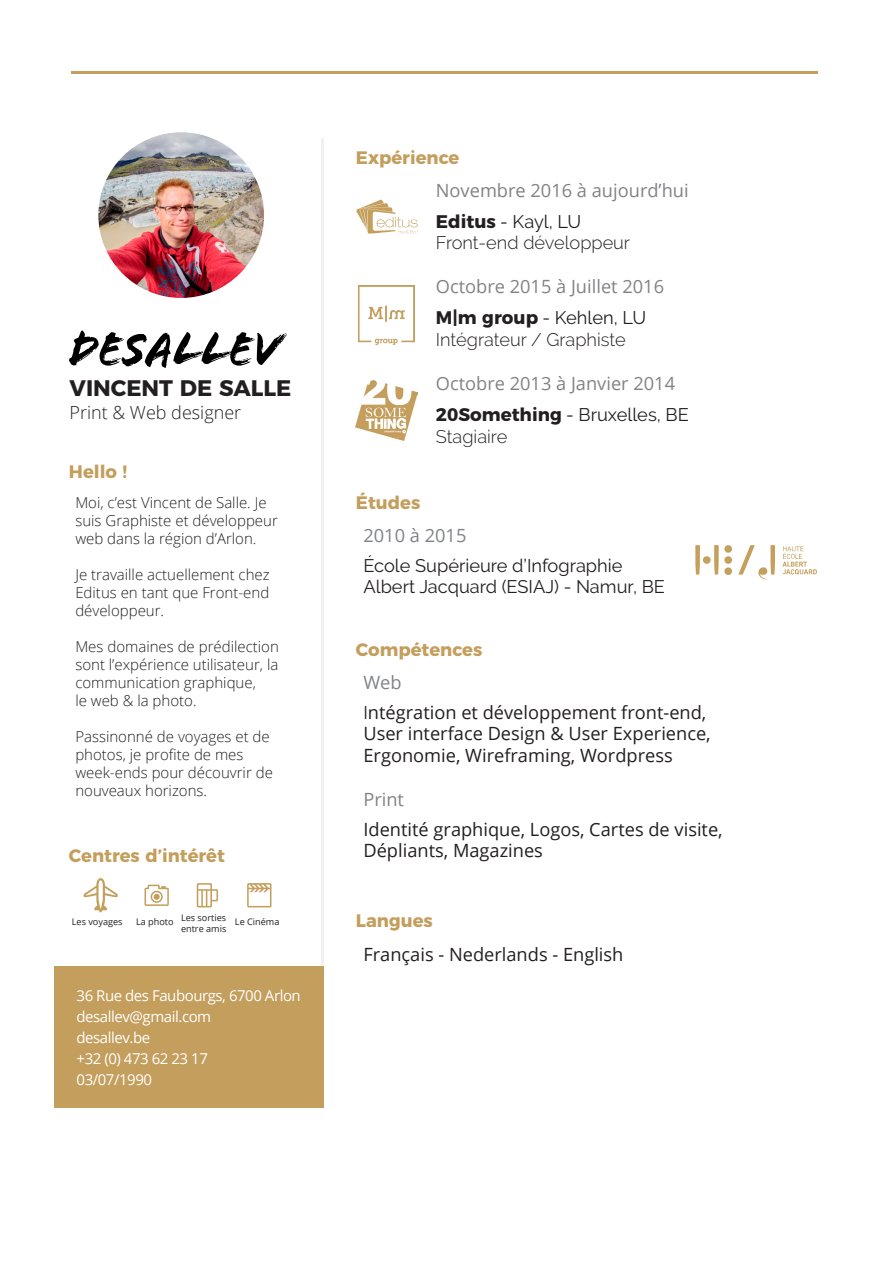
<style>
.page{position:relative;width:893px;height:1263px;background:#fff}
.page>*{position:absolute;margin:0;border:0;box-sizing:border-box;transform-origin:0 0}
.t1{font:700 22.5px "Montserrat";color:#231f20}
.t2{font:18.3px/21.9px "Open Sans";color:#231f20}
.t3{font:18.3px "Raleway";color:#231f20}
.t4{font:18.3px "Open Sans";color:#808285}
.t5{font:300 18.3px "Raleway";color:#231f20}
.t6{font:700 18px "Montserrat";color:#c39e5c}
.t7{font:300 18px "Open Sans";color:#231f20}
.t8{font:300 15px/18px "Open Sans";color:#231f20}
.t9{font:15px "Open Sans";letter-spacing:-.03em;color:#fff}
.t10{font:9.15px "Open Sans";color:#231f20}
.s1{font-family:"Montserrat";font-weight:700}
.s2{font-family:"Raleway"}
</style>
<div class="page">
<hr style="left:321px;top:138px;width:3px;height:913px;background:#cdcdcd">
<div style="left:54px;top:966px;width:270px;height:142px;background:#c39e5c"></div>
<img style="left:98px;top:132px;width:166px;height:166px;border-radius:83px">
<svg style="left:69px;top:330px;width:218px;height:38px"></svg>
<hr style="left:71px;top:71px;width:746px;height:2px;background:#c39e5c">
<svg style="left:145px;top:885px;width:24px;height:21px"></svg>
<svg style="left:247px;top:883px;width:24px;height:24px"></svg>
<svg style="left:197px;top:883px;width:21px;height:24px"></svg>
<svg style="left:84px;top:878px;width:34px;height:34px"></svg>
<img style="left:356px;top:380px;width:62px;height:60px">
<img style="left:359px;top:285px;width:56px;height:59px">
<svg style="left:356px;top:199px;width:62px;height:35px"></svg>
<svg style="left:695px;top:545px;width:5px;height:29px"></svg>
<div style="left:703px;top:556px;width:8px;height:8px;background:#c59f5c;border-radius:50%"></div>
<svg style="left:714px;top:545px;width:103px;height:35px"></svg>
<p class="t1" style="left:70px;top:369px;width:223px">VINCENT DE SALLE</p>
<p class="t7" style="left:70px;top:400px;width:173px">Print &amp; Web designer</p>
<p class="t6" style="left:69px;top:456px;width:60px">Hello !</p>
<p class="t8" style="left:75px;top:494px;width:204px">Moi, c’est Vincent de Salle. Je suis Graphiste et développeur web dans la région d’Arlon.</p>
<p class="t8" style="left:75px;top:566px;width:196px">Je travaille actuellement chez<br>Editus en tant que Front-end</p>
<p class="t8" style="left:75px;top:602px;width:90px">développeur.</p>
<p class="t8" style="left:75px;top:638px;width:205px;text-align:justify">Mes domaines de prédilection sont l’expérience utilisateur, la communication graphique,</p>
<p class="t8" style="left:75px;top:692px;width:123px">le web &amp; la photo.</p>
<p class="t8" style="left:75px;top:728px;width:196px">Passinonné de voyages et de photos, je profite de mes</p>
<p class="t8" style="left:75px;top:764px;width:199px">week-ends pour découvrir de nouveaux horizons.</p>
<p class="t6" style="left:69px;top:840px;width:158px">Centres d’intérêt</p>
<p class="t10" style="left:72px;top:915px;width:52px">Les voyages</p>
<p class="t10" style="left:181px;top:911px;width:47px">Les sorties</p>
<p class="t10" style="left:181px;top:922px;width:47px">entre amis</p>
<p class="t10" style="left:136px;top:915px;width:39px">La photo</p>
<p class="t10" style="left:235px;top:915px;width:46px">Le Cinéma</p>
<p class="t9" style="left:77px;top:985px;width:226px">36 Rue des Faubourgs, 6700 Arlon</p>
<p class="t9" style="left:77px;top:1006px;width:136px">desallev@gmail.com</p>
<p class="t9" style="left:77px;top:1027px;width:75px">desallev.be</p>
<p class="t9" style="left:77px;top:1048px;width:133px">+32 (0) 473 62 23 17</p>
<p class="t9" style="left:77px;top:1069px;width:77px">03/07/1990</p>
<p class="t6" style="left:356px;top:142px;width:105px">Expérience</p>
<p class="t4" style="left:436px;top:177px;width:254px">Novembre 2016 à aujourd’hui</p>
<p class="t3" style="left:436px;top:210px;width:147px"><span class="s1">Editus</span> - Kayl, LU</p>
<p class="t5" style="left:436px;top:232px;width:196px">Front-end développeur</p>
<p class="t4" style="left:436px;top:274px;width:230px">Octobre 2015 à Juillet 2016</p>
<p class="t3" style="left:436px;top:307px;width:212px"><span class="s1">M|m group</span> - Kehlen, LU</p>
<p class="t5" style="left:436px;top:329px;width:191px">Intégrateur / Graphiste</p>
<p class="t4" style="left:436px;top:371px;width:241px">Octobre 2013 à Janvier 2014</p>
<p class="t3" style="left:436px;top:404px;width:254px"><span class="s1">20Something</span> - Bruxelles, BE</p>
<p class="t5" style="left:436px;top:425px;width:73px">Stagiaire</p>
<p class="t6" style="left:356px;top:488px;width:66px">Études</p>
<p class="t4" style="left:363px;top:523px;width:105px">2010 à 2015</p>
<p class="t3" style="left:363px;top:554px;width:261px">École Supérieure d’Infographie</p>
<p class="t3" style="left:363px;top:576px;width:303px">Albert Jacquard (ESIAJ) - Namur, BE</p>
<p class="t6" style="left:356px;top:634px;width:128px">Compétences</p>
<p class="t4" style="left:363px;top:670px;width:40px">Web</p>
<p class="t2" style="left:363px;top:700px;width:344px"><span class="s2">I</span>ntégration et développement front-end,</p>
<p class="t2" style="left:363px;top:722px;width:349px">User interface Design &amp; User Experience,</p>
<p class="t2" style="left:363px;top:744px;width:311px">Ergonomie, Wireframing, Wordpress</p>
<p class="t4" style="left:363px;top:787px;width:42px">Print</p>
<p class="t2" style="left:363px;top:817px;width:361px">Identité graphique, Logos, Cartes de visite,<br>Dépliants, Magazines</p>
<p class="t6" style="left:356px;top:906px;width:78px">Langues</p>
<p class="t2" style="left:363px;top:943px;width:262px">Français - Nederlands - English</p>
</div>
